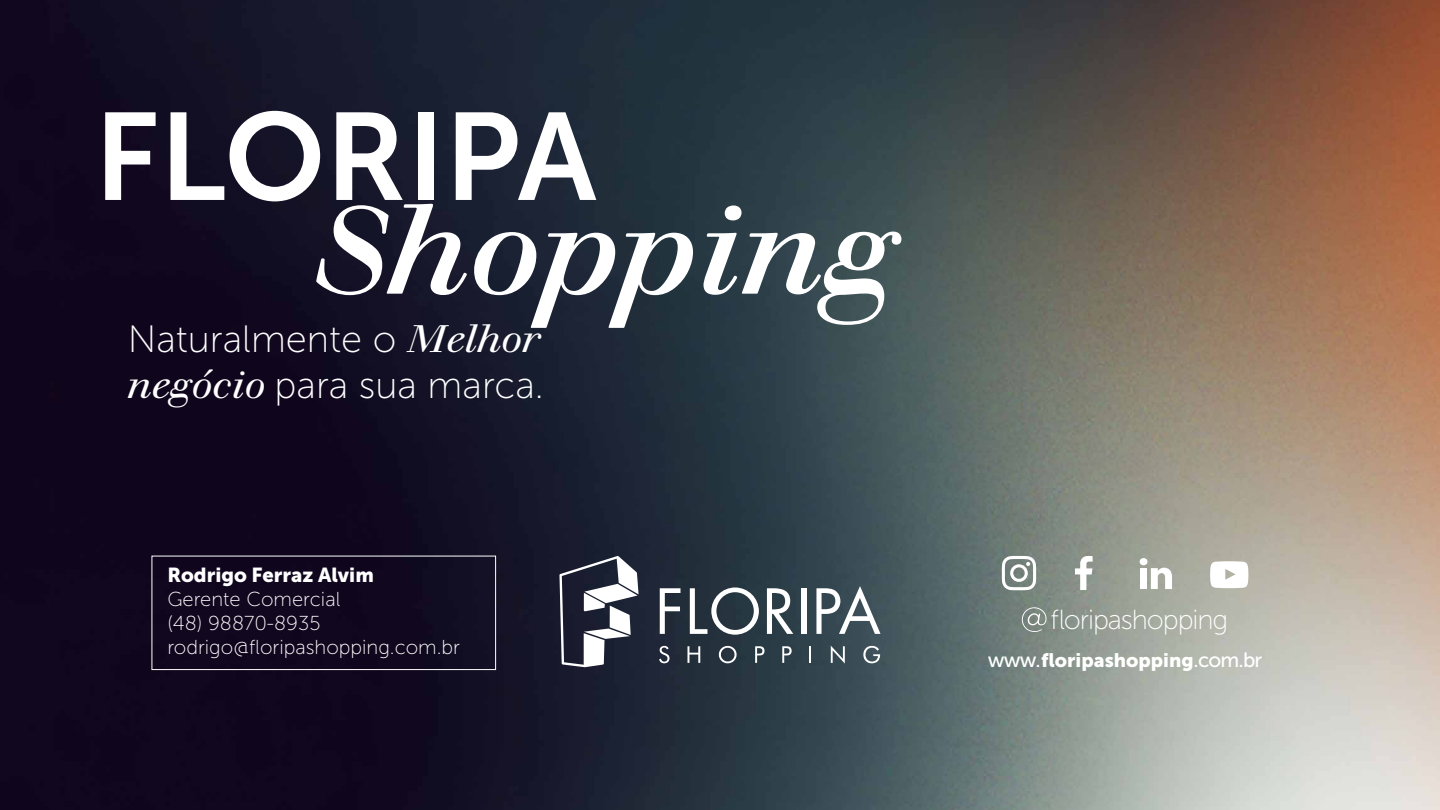
<style>
.page{position:relative;width:1440px;height:810px;background:#fff}
.page>*{position:absolute;margin:0;border:0;box-sizing:border-box;transform-origin:0 0}
.t1{font:italic 500 123.45px "Walbaum 18 pt";color:#fff}
.t2{font:123.45px "Museo Sans 700";color:#fff}
.t3{font:38.03px/45.8px "Museo Sans 100";color:#fff}
.t4{font:27.6px "Museo Sans 100";letter-spacing:-.04em;color:#fff}
.t5{font:20.17px/24.2px "Museo Sans 100";color:#fff}
.t6{font:20.17px "Museo Sans 900";color:#fff}
.t7{font:19.42px "Museo Sans 900";color:#fff}
.s1{font-family:"Walbaum 18 pt";font-style:italic;font-size:38.17px}
.s2{font-family:"Museo Sans 500";font-size:20.7px}
</style>
<div class="page">
<img style="left:0;top:0;width:1440px;height:810px">
<svg style="left:660px;top:588px;width:21px;height:46px"></svg>
<svg style="left:690px;top:587px;width:69px;height:48px"></svg>
<svg style="left:767px;top:588px;width:26px;height:46px"></svg>
<div style="left:801px;top:588px;width:5px;height:46px;background:#fff"></div>
<svg style="left:816px;top:586px;width:65px;height:48px"></svg>
<svg style="left:659px;top:646px;width:11px;height:17px"></svg>
<svg style="left:687px;top:646px;width:13px;height:17px"></svg>
<svg style="left:719px;top:646px;width:18px;height:17px"></svg>
<svg style="left:755px;top:646px;width:10px;height:17px"></svg>
<svg style="left:782px;top:646px;width:10px;height:17px"></svg>
<svg style="left:809px;top:646px;width:2px;height:17px"></svg>
<svg style="left:831px;top:646px;width:14px;height:18px"></svg>
<svg style="left:863px;top:646px;width:17px;height:17px"></svg>
<svg style="left:559px;top:556px;width:80px;height:111px"></svg>
<div style="left:152px;top:556px;width:344px;height:114px;border:1px solid #fff"></div>
<svg style="left:1002px;top:556px;width:34px;height:34px"></svg>
<svg style="left:1210px;top:561px;width:38px;height:27px"></svg>
<svg style="left:1075px;top:556px;width:18px;height:34px"></svg>
<svg style="left:1151px;top:568px;width:21px;height:21px"></svg>
<div style="left:1140px;top:568px;width:7px;height:21px;background:#fff"></div>
<div style="left:1140px;top:558px;width:7px;height:7px;background:#fff;border-radius:50%"></div>
<svg style="left:1022px;top:607px;width:24px;height:25px"></svg>
<h1 class="t2" style="left:94px;top:89px;width:504px">FLORIPA</h1>
<h1 class="t1" style="left:316px;top:149px;width:583px">Shopping</h1>
<h2 class="t3" style="left:128px;top:316px;width:418px">Naturalmente o <span class="s1">Melhor negócio</span> para sua marca.</h2>
<p class="t6" style="left:167px;top:563px;width:208px">Rodrigo Ferraz Alvim</p>
<p class="t5" style="left:167px;top:587px;width:294px">Gerente Comercial<br>(48) 98870-8935 rodrigo@floripashopping.com.br</p>
<h3 class="t4" style="left:1050px;top:604px;width:180px">floripashopping</h3>
<p class="t7" style="left:988px;top:649px;width:276px"><span class="s2">www.</span>floripashopping<span class="s2">.com.br</span></p>
</div>
